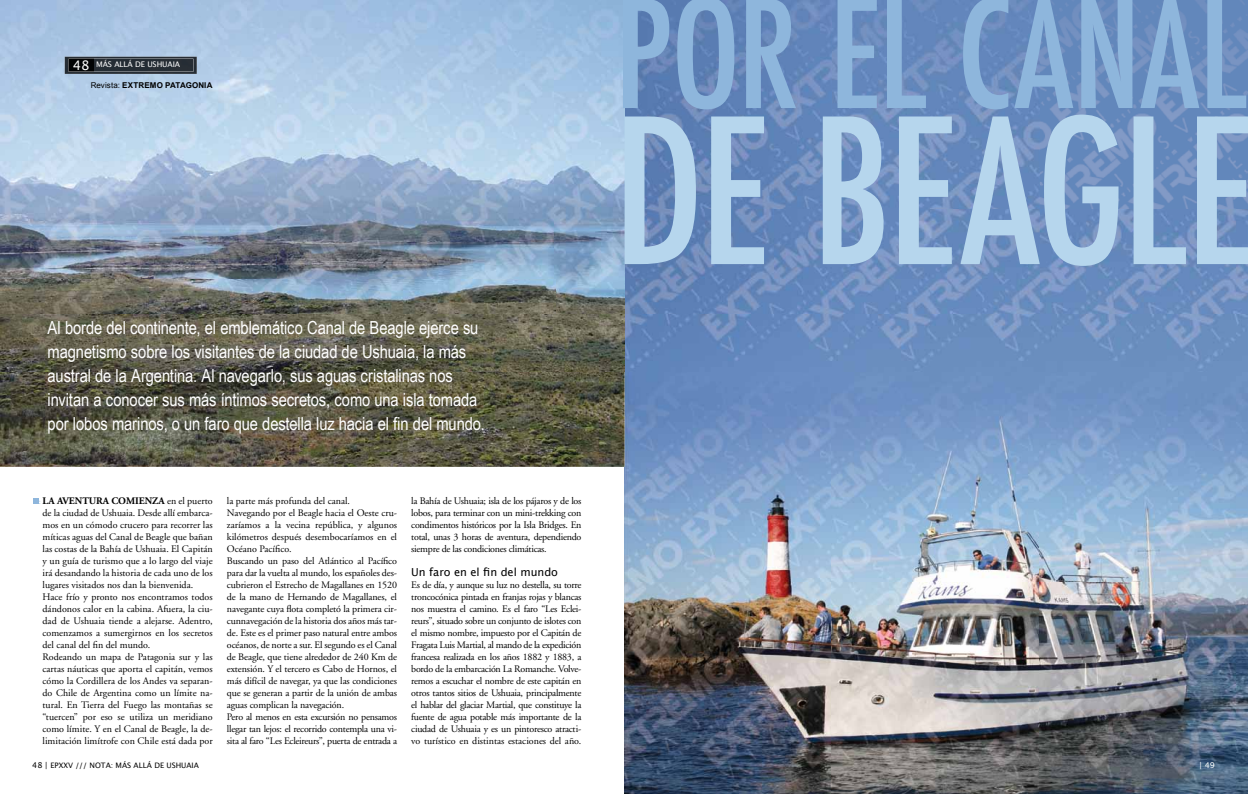
<style>
.page{position:relative;width:1248px;height:794px;background:#fff}
.page>*{position:absolute;margin:0;border:0;box-sizing:border-box;transform-origin:0 0}
.t1{font:500 condensed 195.7px "Futura";letter-spacing:-.025em;color:#b6d6ed}
.t2{font:500 condensed 145.4px "Futura";letter-spacing:-.005em;color:#8eb6dc}
.t3{font:18px/24px "Arial Narrow";letter-spacing:-.005em;color:#fff}
.t4{font:11px "Lucida Grande";color:#000}
.t5{font:10px/12px "Adobe Garamond";color:#000}
.t6{font:700 8px "Arial";letter-spacing:.02em;color:#000}
.t7{font:8px "Lucida Grande";color:#fff}
.t8{font:7.7px "Lucida Grande";letter-spacing:-.01em;color:#fff}
.t9{font:7.5px "Lucida Grande";color:#000}
.s1{font-size:13.2px}
.s2{font-weight:400}
.s3{font-weight:700}
.s4{font-size:8px}
</style>
<div class="page">
<img style="left:0;top:0;width:1247px;height:794px">
<img style="left:65px;top:57px;width:132px;height:17px">
<svg style="left:68px;top:59px;width:125px;height:13px;background:#242a31"></svg>
<svg style="left:33px;top:498px;width:7px;height:6px"></svg>
<p class="t8" style="left:73px;top:60px;width:109px"><span class="s1">48</span> MÁS ALLÁ DE USHUAIA</p>
<p class="t6" style="left:91px;top:79px;width:123px"><span class="s2">Revista:</span> EXTREMO PATAGONIA</p>
<p class="t3" style="left:48px;top:314px;width:438px">Al borde del continente, el emblemático Canal de Beagle ejerce su magnetismo sobre los visitantes de la ciudad de Ushuaia, la más austral de la Argentina. Al navegarlo, sus aguas cristalinas nos invitan a conocer sus más íntimos secretos, como una isla tomada por lobos marinos, o un faro que destella luz hacia el fin del mundo.</p>
<p class="t5" style="left:43px;top:495px;width:172px"><span class="s3">LA AVENTURA COMIENZA</span> en el puerto de la ciudad de Ushuaia. Desde allí embarca&shy;mos en un cómodo crucero para recorrer las míticas aguas del Canal de Beagle que bañan las costas de la Bahía de Ushuaia. El Capitán y un guía de turismo que a lo largo del viaje irá desandando la historia de cada uno de los lugares visitados nos dan la bienvenida.<br>Hace frío y pronto nos encontramos todos dándonos calor en la cabina. Afuera, la ciu&shy;dad de Ushuaia tiende a alejarse. Adentro, comenzamos a sumergirnos en los secretos del canal del fin del mundo.<br>Rodeando un mapa de Patagonia sur y las cartas náuticas que aporta el capitán, vemos cómo la Cordillera de los Andes va separan&shy;do Chile de Argentina como un límite na&shy;tural. En Tierra del Fuego las montañas se “tuercen” por eso se utiliza un meridiano como límite. Y en el Canal de Beagle, la de&shy;limitación limítrofe con Chile está dada por</p>
<p class="t5" style="left:227px;top:495px;width:172px">la parte más profunda del canal.<br>Navegando por el Beagle hacia el Oeste cru&shy;zaríamos a la vecina república, y algunos kilómetros después desembocaríamos en el Océano Pacífico.<br>Buscando un paso del Atlántico al Pacífico para dar la vuelta al mundo, los españoles des&shy;cubrieron el Estrecho de Magallanes en 1520 de la mano de Hernando de Magallanes, el navegante cuya flota completó la primera cir&shy;cunnavegación de la historia dos años más tar&shy;de. Este es el primer paso natural entre ambos océanos, de norte a sur. El segundo es el Canal de Beagle, que tiene alrededor de 240 Km de extensión. Y el tercero es Cabo de Hornos, el más difícil de navegar, ya que las condiciones que se generan a partir de la unión de ambas aguas complican la navegación.<br>Pero al menos en esta excursión no pensamos llegar tan lejos: el recorrido contempla una vi&shy;sita al faro “Les Ecleireurs”, puerta de entrada a</p>
<p class="t5" style="left:411px;top:495px;width:172px;text-align:justify">la Bahía de Ushuaia; isla de los pájaros y de los lobos, para terminar con un mini-trekking con condimentos históricos por la Isla Bridges. En total, unas 3 horas de aventura, dependiendo siempre de las condiciones climáticas.</p>
<p class="t4" style="left:411px;top:566px;width:148px">Un faro en el fin del mundo</p>
<p class="t5" style="left:411px;top:579px;width:172px;text-align:justify">Es de día, y aunque su luz no destella, su torre troncocónica pintada en franjas rojas y blancas nos muestra el camino. Es el faro “Les Eclei&shy;reurs”, situado sobre un conjunto de islotes con el mismo nombre, impuesto por el Capitán de Fragata Luis Martial, al mando de la expedición francesa realizada en los años 1882 y 1883, a bordo de la embarcación La Romanche. Volve&shy;remos a escuchar el nombre de este capitán en otros tantos sitios de Ushuaia, principalmente el hablar del glaciar Martial, que constituye la fuente de agua potable más importante de la ciudad de Ushuaia y es un pintoresco atracti&shy;vo turístico en distintas estaciones del año.</p>
<h2 class="t2" style="left:614px;top:-39px;width:634px">POR EL CANAL</h2>
<h1 class="t1" style="left:613px;top:66px;width:645px">DE BEAGLE</h1>
<p class="t9" style="left:32px;top:761px;width:168px"><span class="s4">48 |</span> EPXXV /// NOTA: MÁS ALLÁ DE USHUAIA</p>
<p class="t7" style="left:1198px;top:760px;width:17px">| 49</p>
</div>
